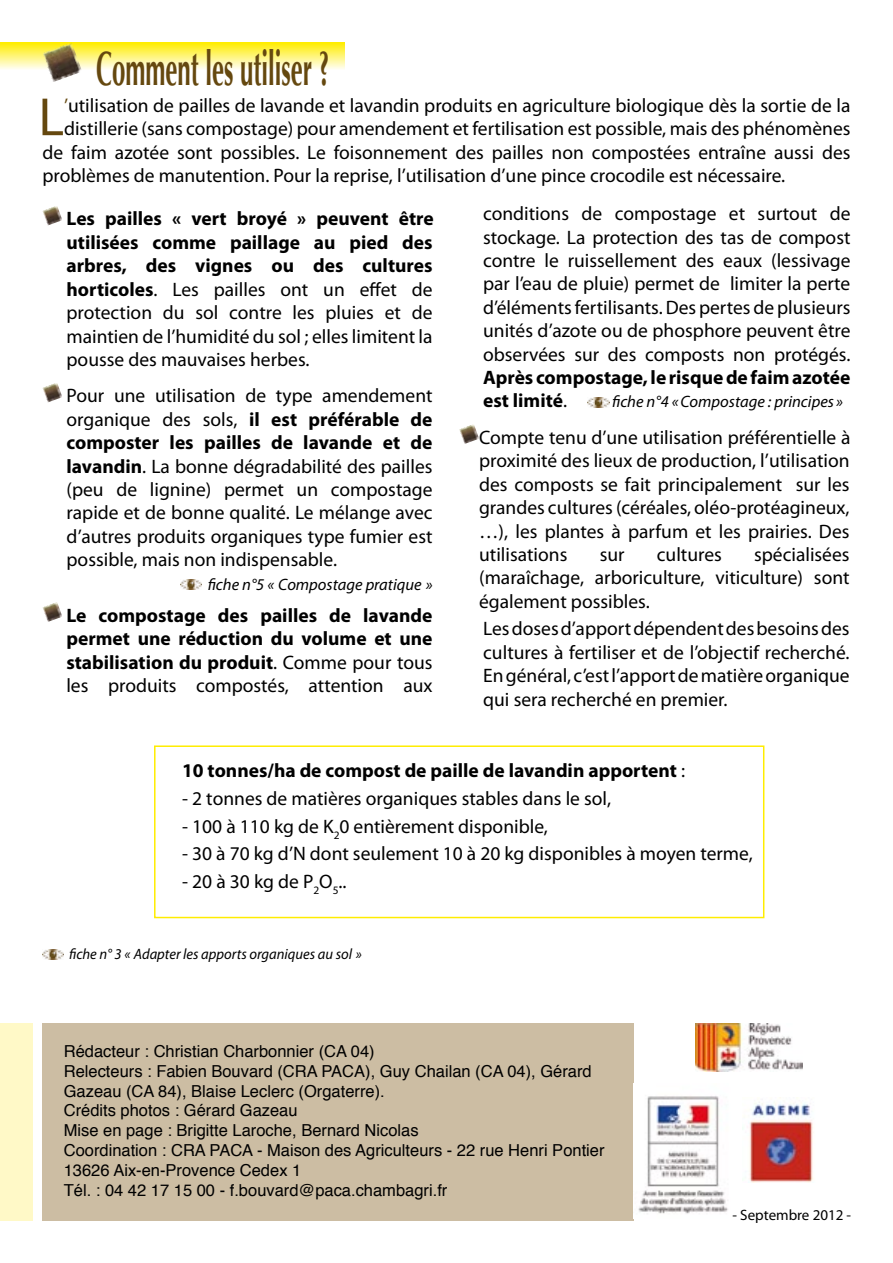
<style>
.page{position:relative;width:893px;height:1263px;background:#fff}
.page>*{position:absolute;margin:0;border:0;box-sizing:border-box;transform-origin:0 0}
.t1{font:54.15px "Myriad Pro";color:#65480f}
.t2{font:700 48px "Optima";color:#65480f;scale:.5 1}
.t3{font:19.5px/23.4px "Myriad Pro";color:#000;text-align:justify}
.t4{font:700 19.5px/23.4px "Myriad Pro";color:#000;text-align:justify}
.t5{font:16.5px/19.8px "Helvetica";color:#000}
.t6{font:italic 16.5px "Myriad Pro";color:#000}
.t7{font:italic 15px "Myriad Pro";color:#000}
.t8{font:15px "Myriad Pro";color:#000}
.s1{color:#65480f}
.s2{font-weight:700}
.s3{font-weight:400}
</style>
<div class="page">
<svg style="left:0;top:43px;width:344px;height:26px;background:#fef478"></svg>
<img style="left:43px;top:43px;width:39px;height:39px">
<img style="left:43px;top:206px;width:19px;height:19px">
<img style="left:43px;top:383px;width:19px;height:19px">
<img style="left:180px;top:580px;width:22px;height:10px">
<img style="left:43px;top:602px;width:19px;height:20px">
<img style="left:588px;top:398px;width:21px;height:9px">
<img style="left:459px;top:424px;width:20px;height:20px">
<div style="left:43px;top:1023px;width:591px;height:197px;background:#ccbda3"></div>
<div style="left:0;top:1023px;width:33px;height:197px;background:#fff9c7"></div>
<img style="left:742px;top:1097px;width:72px;height:85px">
<img style="left:696px;top:1023px;width:106px;height:48px">
<img style="left:633px;top:1083px;width:95px;height:135px">
<div style="left:154px;top:745px;width:610px;height:173px;border:2px solid #ffed00"></div>
<img style="left:43px;top:949px;width:21px;height:10px">
<h2 class="t2" style="left:96px;top:41px;width:468px">Comment les utiliser ?</h2>
<h1 class="t1" style="left:38px;top:84px;width:27px">L</h1>
<p class="t3" style="left:64px;top:93px;width:788px"><span class="s1">’</span>utilisation de pailles de lavande et lavandin produits en agriculture biologique dès la sortie de la</p>
<p class="t3" style="left:64px;top:117px;width:788px">distillerie (sans compostage) pour amendement et fertilisation est possible, mais des phénomènes</p>
<p class="t3" style="left:43px;top:140px;width:809px">de faim azotée sont possibles. Le foisonnement des pailles non compostées entraîne aussi des</p>
<p class="t3" style="left:43px;top:163px;width:744px">problèmes de manutention. Pour la reprise, l’utilisation d’une pince crocodile est nécessaire.</p>
<p class="t3" style="left:67px;top:207px;width:369px"><span class="s2">Les pailles « vert broyé » peuvent être utilisées comme paillage au pied des arbres, des vignes ou des cultures horticoles</span>. Les pailles ont un effet de protection du sol contre les pluies et de maintien de l’humidité du sol ; elles limitent la pousse des mauvaises herbes.</p>
<p class="t3" style="left:67px;top:384px;width:367px">Pour une utilisation de type amendement organique des sols, <span class="s2">il est préférable de composter les pailles de lavande et de lavandin</span>. La bonne dégradabilité des pailles (peu de lignine) permet un compostage rapide et de bonne qualité. Le mélange avec d’autres produits organiques type fumier est possible, mais non indispensable.</p>
<p class="t6" style="left:208px;top:574px;width:226px">fiche n°5 « Compostage pratique »</p>
<p class="t4" style="left:66px;top:603px;width:368px">Le compostage des pailles de lavande permet une réduction du volume et une stabilisation du produit<span class="s3">. Comme pour tous les produits compostés, attention aux</span></p>
<p class="t3" style="left:483px;top:202px;width:369px">conditions de compostage et surtout de stockage. La protection des tas de compost contre le ruissellement des eaux (lessivage par l’eau de pluie) permet de limiter la perte d’éléments fertilisants. Des pertes de plusieurs unités d’azote ou de phosphore peuvent être observées sur des composts non protégés.</p>
<p class="t4" style="left:483px;top:365px;width:369px">Après compostage, le risque de faim azotée est limité<span class="s3">.</span></p>
<p class="t6" style="left:612px;top:392px;width:232px">fiche n°4 «Compostage : principes »</p>
<p class="t3" style="left:479px;top:425px;width:373px">Compte tenu d’une utilisation préférentielle à proximité des lieux de production, l’utilisation des composts se fait principalement sur les grandes cultures (céréales, oléo-protéagineux, …), les plantes à parfum et les prairies. Des utilisations</p>
<p class="t3" style="left:479px;top:542px;width:372px;text-indent:275px">spécialisées (maraîchage, arboriculture, viticulture) sont également possibles.</p>
<p class="t3" style="left:483px;top:617px;width:368px">Les doses d’apport dépendent des besoins des cultures à fertiliser et de l’objectif recherché.<br>En général, c’est l’apport de matière organique qui sera recherché en premier.</p>
<p class="t3" style="left:600px;top:542px;width:26px">sur</p>
<p class="t3" style="left:657px;top:542px;width:66px">cultures</p>
<p class="t4" style="left:182px;top:758px;width:505px">10 tonnes/ha de compost de paille de lavandin apportent <span class="s3">:</span></p>
<p class="t3" style="left:182px;top:786px;width:430px">- 2 tonnes de matières organiques stables dans le sol,</p>
<p class="t3" style="left:182px;top:814px;width:367px">- 100 à 110 kg de K<sub>2</sub>0 entièrement disponible,</p>
<p class="t3" style="left:182px;top:842px;width:572px">- 30 à 70 kg d’N dont seulement 10 à 20 kg disponibles à moyen terme,</p>
<p class="t3" style="left:182px;top:869px;width:166px">- 20 à 30 kg de P<sub>2</sub>O<sub>5</sub>..</p>
<p class="t7" style="left:69px;top:945px;width:294px">fiche n° 3 « Adapter les apports organiques au sol »</p>
<p class="t5" style="left:64px;top:1042px;width:542px">Rédacteur : Christian Charbonnier (CA 04)<br>Relecteurs : Fabien Bouvard (CRA PACA), Guy Chailan (CA 04), Gérard Gazeau (CA 84), Blaise Leclerc (Orgaterre).<br>Crédits photos : Gérard Gazeau<br>Mise en page : Brigitte Laroche, Bernard Nicolas<br>Coordination : CRA PACA - Maison des Agriculteurs - 22 rue Henri Pontier 13626 Aix-en-Provence Cedex 1<br>Tél. : 04 42 17 15 00 - f.bouvard@paca.chambagri.fr</p>
<p class="t8" style="left:732px;top:1206px;width:120px">- Septembre 2012 -</p>
</div>
